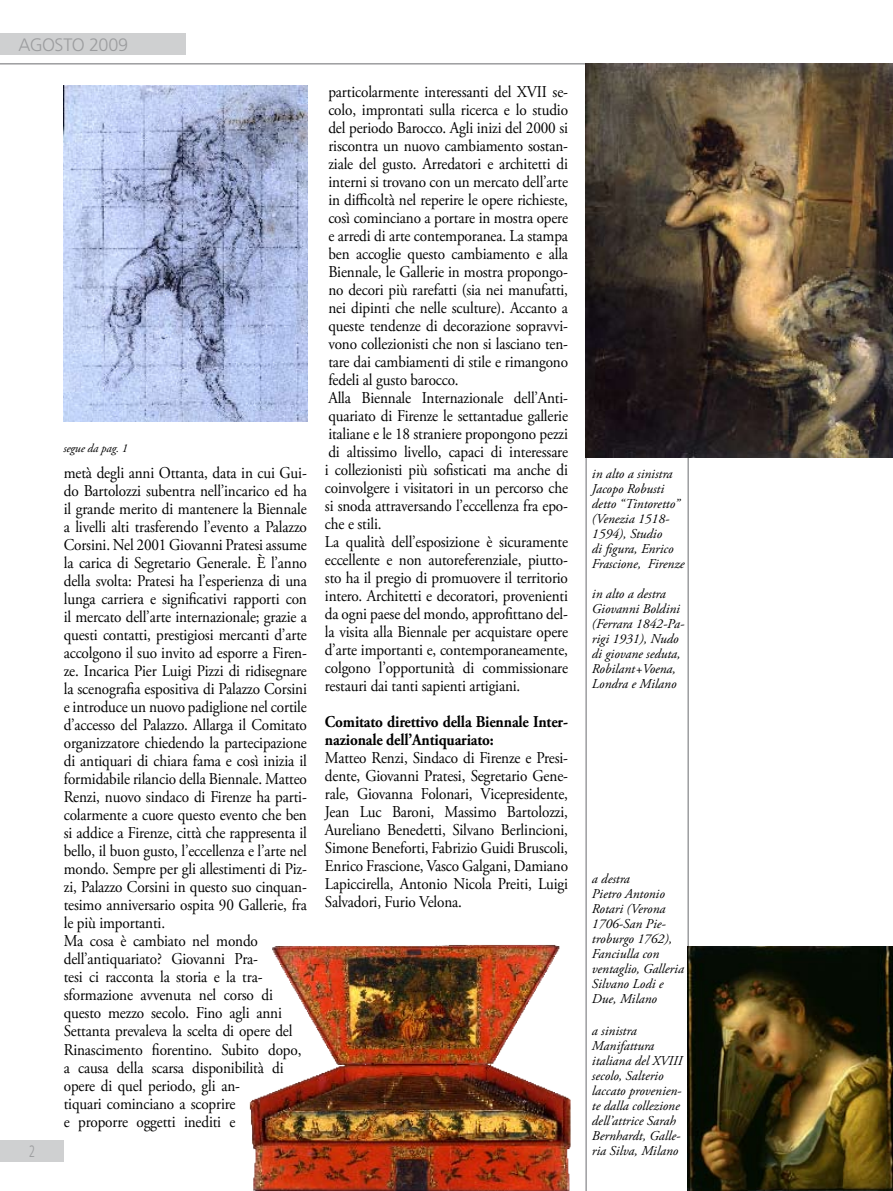
<style>
.page{position:relative;width:893px;height:1191px;background:#fff}
.page>*{position:absolute;margin:0;border:0;box-sizing:border-box;transform-origin:0 0}
.t1{font:300 18px "Frutiger LT Std";letter-spacing:-.015em;color:#9c9d9f}
.t2{font:16.5px/18px "Adobe Garamond Pro";letter-spacing:-.01em;color:#000;scale:.92 1}
.t3{font:700 16.5px/18px "Adobe Garamond Pro";letter-spacing:-.01em;color:#000;scale:.92 1}
.t4{font:italic 13.5px/15px "Adobe Garamond Pro";color:#000}
.t5{font:italic 12px "Adobe Garamond Pro";letter-spacing:-.01em;color:#000}
</style>
<div class="page">
<div style="left:0;top:34px;width:186px;height:21px;background:#cfd0d1"></div>
<hr style="left:0;top:63px;width:893px;height:2px;background:#9c9d9f">
<div style="left:0;top:1140px;width:64px;height:21px;background:#cfd0d1"></div>
<hr style="left:585px;top:63px;width:2px;height:1128px;background:#9c9d9f">
<hr style="left:687px;top:63px;width:2px;height:1128px;background:#9c9d9f">
<img style="left:249px;top:944px;width:322px;height:247px">
<img style="left:63px;top:85px;width:244px;height:336px">
<img style="left:688px;top:946px;width:205px;height:245px">
<img style="left:585px;top:64px;width:308px;height:393px">
<p class="t1" style="left:19px;top:35px;width:35px">AGOSTO</p>
<p class="t1" style="left:89px;top:35px;width:40px">2009</p>
<p class="t5" style="left:63px;top:440px;width:66px">segue da pag. 1</p>
<p class="t2" style="left:64px;top:464px;width:266px">metà degli anni Ottanta, data in cui Gui&shy;do Bartolozzi subentra nell’incarico ed ha il grande merito di mantenere la Biennale a livelli alti trasferendo l’evento a Palazzo Corsini. Nel 2001 Giovanni Pratesi assume la carica di Segretario Generale. È l’anno della svolta: Pratesi ha l’esperienza di una lunga carriera e significativi rapporti con il mercato dell’arte internazionale; grazie a questi contatti, prestigiosi mercanti d’arte accolgono il suo invito ad esporre a Firen&shy;ze. Incarica Pier Luigi Pizzi di ridisegnare la scenografia espositiva di Palazzo Corsini e introduce un nuovo padiglione nel cortile d’accesso del Palazzo. Allarga il Comitato organizzatore chiedendo la partecipazione di antiquari di chiara fama e così inizia il formidabile rilancio della Biennale. Matteo Renzi, nuovo sindaco di Firenze ha parti&shy;colarmente a cuore questo evento che ben si addice a Firenze, città che rappresenta il bello, il buon gusto, l’eccellenza e l’arte nel mondo. Sempre per gli allestimenti di Piz&shy;zi, Palazzo Corsini in questo suo cinquan&shy;tesimo anniversario ospita 90 Gallerie, fra le più importanti.<br>Ma cosa è cambiato nel mondo dell’antiquariato? Giovanni Pra-<br>tesi ci racconta la storia e la tra&shy;sformazione avvenuta nel corso di questo mezzo secolo. Fino agli anni Settanta prevaleva la scelta di opere del Rinascimento fiorentino. Subito dopo, a causa della scarsa disponibilità di opere di quel periodo, gli an-<br>tiquari cominciano a scoprire<br>e proporre oggetti inediti e</p>
<p class="t2" style="left:325px;top:83px;width:266px">particolarmente interessanti del XVII se&shy;colo, improntati sulla ricerca e lo studio del periodo Barocco. Agli inizi del 2000 si riscontra un nuovo cambiamento sostan&shy;ziale del gusto. Arredatori e architetti di interni si trovano con un mercato dell’arte in difficoltà nel reperire le opere richieste, così cominciano a portare in mostra opere e arredi di arte contemporanea. La stampa ben accoglie questo cambiamento e alla Biennale, le Gallerie in mostra propongo&shy;no decori più rarefatti (sia nei manufatti, nei dipinti che nelle sculture). Accanto a queste tendenze di decorazione sopravvi&shy;vono collezionisti che non si lasciano ten&shy;tare dai cambiamenti di stile e rimangono fedeli al gusto barocco.<br>Alla Biennale Internazionale dell’Anti&shy;quariato di Firenze le settantadue gallerie italiane e le 18 straniere propongono pezzi di altissimo livello, capaci di interessare i collezionisti più sofisticati ma anche di coinvolgere i visitatori in un percorso che si snoda attraversando l’eccellenza fra epo&shy;che e stili.<br>La qualità dell’esposizione è sicuramente eccellente e non autoreferenziale, piutto&shy;sto ha il pregio di promuovere il territorio intero. Architetti e decoratori, provenienti da ogni paese del mondo, approfittano del&shy;la visita alla Biennale per acquistare opere d’arte importanti e, contemporaneamente, colgono l’opportunità di commissionare restauri dai tanti sapienti artigiani.</p>
<p class="t3" style="left:325px;top:713px;width:266px">Comitato direttivo della Biennale Inter&shy;nazionale dell’Antiquariato:</p>
<p class="t2" style="left:325px;top:749px;width:266px;text-align:justify">Matteo Renzi, Sindaco di Firenze e Presi&shy;dente, Giovanni Pratesi, Segretario Gene&shy;rale, Giovanna Folonari, Vicepresidente, Jean Luc Baroni, Massimo Bartolozzi, Aureliano Benedetti, Silvano Berlincioni, Simone Beneforti, Fabrizio Guidi Bruscoli, Enrico Frascione, Vasco Galgani, Damiano Lapiccirella, Antonio Nicola Preiti, Luigi Salvadori, Furio Velona.</p>
<p class="t4" style="left:592px;top:467px;width:94px">in alto a sinistra<br>Jacopo Robusti detto “Tintoretto” (Venezia 1518-<br>1594), Studio<br>di figura, Enrico<br>Frascione, Firenze</p>
<p class="t4" style="left:592px;top:587px;width:94px">in alto a destra<br>Giovanni Boldini (Ferrara 1842-Pa&shy;rigi 1931), Nudo di giovane seduta,<br>Robilant+Voena,<br>Londra e Milano</p>
<p class="t4" style="left:592px;top:872px;width:94px">a destra<br>Pietro Antonio<br>Rotari (Verona<br>1706-San Pie&shy;troburgo 1762),<br>Fanciulla con ventaglio, Galleria<br>Silvano Lodi e<br>Due, Milano</p>
<p class="t4" style="left:592px;top:1023px;width:92px">a sinistra<br>Manifattura italiana del XVIII secolo, Salterio laccato provenien&shy;te dalla collezione dell’attrice Sarah<br>Bernhardt, Galle&shy;ria Silva, Milano</p>
</div>
